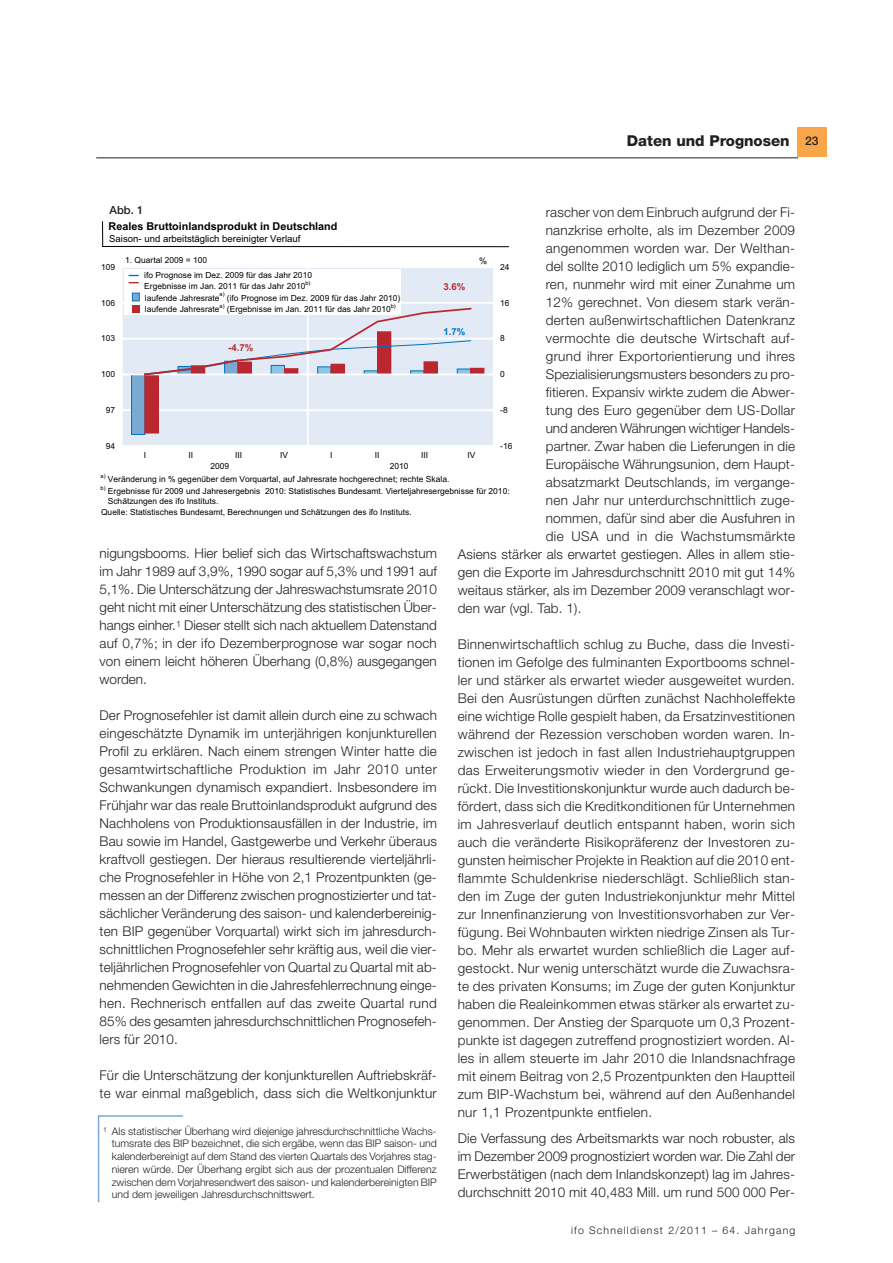
<style>
.page{position:relative;width:893px;height:1263px;background:#fff}
.page>*{position:absolute;margin:0;border:0;box-sizing:border-box;transform-origin:0 0}
.t1{font:800 15px "Helvetica Neue LT Std";color:#231f20}
.t2{font:300 13.5px/18px "Helvetica Neue LT Std";letter-spacing:.01em;color:#231f20;text-align:justify}
.t3{font:300 13.5px "Helvetica Neue LT Std";letter-spacing:.03em;color:#231f20}
.t4{font:500 12px "Helvetica Neue LT Std";color:#231f20}
.t5{font:500 11.25px "Helvetica Neue LT Std";color:#231f20}
.t6{font:700 10.8px "Arial";color:#000001}
.t7{font:300 10.5px/12.8px "Helvetica Neue LT Std";color:#231f20;text-align:justify}
.t8{font:300 10.5px "Helvetica Neue LT Std";letter-spacing:.11em;color:#231f20}
.t9{font:9.6px "Arial";color:#000001}
.t10{font:700 9.6px "Arial";color:#bb272e}
.t11{font:700 9.6px "Arial";color:#0074bc}
.t12{font:9px "Arial";color:#000001}
.t13{font:8.4px/10.4px "Arial";color:#000001}
.t14{font:5.55px "Arial";color:#000001}
</style>
<div class="page">
<hr style="left:96px;top:157px;width:702px;height:1px;background:#231f20">
<div style="left:796px;top:128px;width:30px;height:29px;background:#f9a64a"></div>
<svg style="left:123px;top:268px;width:370px;height:177px;background:#dfe3ef"></svg>
<svg style="left:143px;top:307px;width:329px;height:69px;background:#dad6e2"></svg>
<svg style="left:102px;top:222px;width:1px;height:24px"></svg>
<hr style="left:102px;top:246px;width:406px;height:1px;background:#000001">
<div style="left:125px;top:270px;width:276px;height:45px;background:#fff"></div>
<div style="left:132px;top:293px;width:7px;height:8px;background:#79aad4"></div>
<div style="left:132px;top:293px;width:8px;height:8px;border:1px solid #0074bc"></div>
<div style="left:132px;top:305px;width:8px;height:8px;background:#bb272e"></div>
<svg style="left:97px;top:1115px;width:86px;height:88px"></svg>
<p class="t1" style="left:627px;top:135px;width:164px">Daten und Prognosen</p>
<p class="t4" style="left:805px;top:136px;width:15px">23</p>
<p class="t5" style="left:110px;top:206px;width:35px">Abb. 1</p>
<p class="t2" style="left:545px;top:204px;width:251px">rascher von dem Einbruch aufgrund der Fi-</p>
<p class="t2" style="left:545px;top:222px;width:251px">nanzkrise erholte, als im Dezember 2009</p>
<p class="t2" style="left:545px;top:240px;width:251px">angenommen worden war. Der Welthan-</p>
<p class="t2" style="left:545px;top:258px;width:251px">del sollte 2010 lediglich um 5% expandie-</p>
<p class="t2" style="left:545px;top:276px;width:251px">ren, nunmehr wird mit einer Zunahme um</p>
<p class="t2" style="left:545px;top:294px;width:251px">12% gerechnet. Von diesem stark verän-</p>
<p class="t2" style="left:545px;top:312px;width:251px">derten außenwirtschaftlichen Datenkranz</p>
<p class="t3" style="left:545px;top:333px;width:251px">vermochte die deutsche Wirtschaft auf-</p>
<p class="t3" style="left:545px;top:351px;width:251px">grund ihrer Exportorientierung und ihres</p>
<p class="t2" style="left:545px;top:366px;width:251px">Spezialisierungsmusters besonders zu pro-</p>
<p class="t2" style="left:545px;top:384px;width:251px">fitieren. Expansiv wirkte zudem die Abwer-</p>
<p class="t2" style="left:545px;top:402px;width:251px">tung des Euro gegenüber dem US-Dollar</p>
<p class="t2" style="left:545px;top:420px;width:251px">und anderen Währungen wichtiger Handels-</p>
<p class="t2" style="left:545px;top:438px;width:251px">partner. Zwar haben die Lieferungen in die</p>
<p class="t2" style="left:545px;top:456px;width:251px">Europäische Währungsunion, dem Haupt-</p>
<p class="t2" style="left:545px;top:474px;width:251px">absatzmarkt Deutschlands, im vergange-</p>
<p class="t2" style="left:545px;top:492px;width:251px">nen Jahr nur unterdurchschnittlich zuge-</p>
<p class="t2" style="left:545px;top:510px;width:251px">nommen, dafür sind aber die Ausfuhren in</p>
<p class="t3" style="left:545px;top:531px;width:251px">die USA und in die Wachstumsmärkte</p>
<p class="t2" style="left:457px;top:546px;width:339px">Asiens stärker als erwartet gestiegen. Alles in allem stie-</p>
<p class="t2" style="left:457px;top:564px;width:339px">gen die Exporte im Jahresdurchschnitt 2010 mit gut 14%</p>
<p class="t2" style="left:457px;top:582px;width:339px">weitaus stärker, als im Dezember 2009 veranschlagt wor-</p>
<p class="t2" style="left:457px;top:600px;width:125px">den war (vgl. Tab. 1).</p>
<p class="t2" style="left:457px;top:636px;width:339px">Binnenwirtschaftlich schlug zu Buche, dass die Investi&shy;tionen im Gefolge des fulminanten Exportbooms schnel&shy;ler und stärker als erwartet wieder ausgeweitet wurden.<br>Bei den Ausrüstungen dürften zunächst Nachholeffekte eine wichtige Rolle gespielt haben, da Ersatzinvestitionen während der Rezession verschoben worden waren. In&shy;zwischen ist jedoch in fast allen Industriehauptgruppen das Erweiterungsmotiv wieder in den Vordergrund ge&shy;rückt. Die Investitionskonjunktur wurde auch dadurch be&shy;fördert, dass sich die Kreditkonditionen für Unternehmen im Jahresverlauf deutlich entspannt haben, worin sich auch die veränderte Risikopräferenz der Investoren zu&shy;gunsten heimischer Projekte in Reaktion auf die 2010 ent&shy;flammte Schuldenkrise niederschlägt. Schließlich stan&shy;den im Zuge der guten Industriekonjunktur mehr Mittel zur Innenfinanzierung von Investitionsvorhaben zur Ver&shy;fügung. Bei Wohnbauten wirkten niedrige Zinsen als Tur&shy;bo. Mehr als erwartet wurden schließlich die Lager auf&shy;gestockt. Nur wenig unterschätzt wurde die Zuwachsra&shy;te des privaten Konsums; im Zuge der guten Konjunktur haben die Realeinkommen etwas stärker als erwartet zu&shy;genommen. Der Anstieg der Sparquote um 0,3 Prozent&shy;punkte ist dagegen zutreffend prognostiziert worden. Al&shy;les in allem steuerte im Jahr 2010 die Inlandsnachfrage mit einem Beitrag von 2,5 Prozentpunkten den Hauptteil zum BIP-Wachstum bei, während auf den Außenhandel nur 1,1 Prozentpunkte entfielen.</p>
<p class="t2" style="left:457px;top:1131px;width:339px">Die Verfassung des Arbeitsmarkts war noch robuster, als im Dezember 2009 prognostiziert worden war. Die Zahl der Erwerbstätigen (nach dem Inlandskonzept) lag im Jahres&shy;durchschnitt 2010 mit 40,483 Mill. um rund 500 000 Per-</p>
<p class="t6" style="left:109px;top:222px;width:230px">Reales Bruttoinlandsprodukt in Deutschland</p>
<p class="t9" style="left:109px;top:235px;width:193px">Saison- und arbeitstäglich bereinigter Verlauf</p>
<p class="t13" style="left:125px;top:256px;width:83px">1. Quartal 2009 = 100</p>
<p class="t12" style="left:479px;top:258px;width:10px">%</p>
<p class="t13" style="left:500px;top:262px;width:11px">24</p>
<p class="t13" style="left:101px;top:262px;width:16px">109</p>
<p class="t13" style="left:144px;top:270px;width:169px;line-height:11.2px">ifo Prognose im Dez. 2009 für das Jahr 2010<br>Ergebnisse im Jan. 2011 für das Jahr 2010</p>
<p class="t14" style="left:305px;top:281px;width:6px">b)</p>
<p class="t10" style="left:443px;top:283px;width:23px">3.6%</p>
<p class="t11" style="left:443px;top:328px;width:23px">1.7%</p>
<p class="t13" style="left:145px;top:293px;width:76px">laufende Jahresrate</p>
<p class="t14" style="left:219px;top:292px;width:6px">a)</p>
<p class="t13" style="left:227px;top:293px;width:175px">(ifo Prognose im Dez. 2009 für das Jahr 2010)</p>
<p class="t13" style="left:145px;top:304px;width:76px">laufende Jahresrate</p>
<p class="t14" style="left:219px;top:304px;width:6px">a)</p>
<p class="t13" style="left:227px;top:304px;width:165px">(Ergebnisse im Jan. 2011 für das Jahr 2010</p>
<p class="t14" style="left:391px;top:304px;width:6px">b)</p>
<p class="t13" style="left:500px;top:298px;width:11px">16</p>
<p class="t13" style="left:101px;top:298px;width:16px">106</p>
<p class="t13" style="left:500px;top:334px;width:6px">8</p>
<p class="t13" style="left:101px;top:334px;width:16px">103</p>
<p class="t10" style="left:228px;top:344px;width:26px">-4.7%</p>
<p class="t13" style="left:500px;top:370px;width:6px">0</p>
<p class="t13" style="left:101px;top:370px;width:16px">100</p>
<p class="t13" style="left:500px;top:406px;width:9px">-8</p>
<p class="t13" style="left:106px;top:406px;width:11px">97</p>
<p class="t13" style="left:106px;top:442px;width:11px">94</p>
<p class="t13" style="left:500px;top:442px;width:14px">-16</p>
<p class="t13" style="left:144px;top:450px;width:4px">I</p>
<p class="t13" style="left:189px;top:450px;width:6px">II</p>
<p class="t13" style="left:235px;top:450px;width:9px">III</p>
<p class="t13" style="left:280px;top:450px;width:9px">IV</p>
<p class="t13" style="left:330px;top:450px;width:4px">I</p>
<p class="t13" style="left:374px;top:450px;width:6px">II</p>
<p class="t13" style="left:421px;top:450px;width:9px">III</p>
<p class="t13" style="left:467px;top:450px;width:9px">IV</p>
<p class="t13" style="left:210px;top:462px;width:20px">2009</p>
<p class="t13" style="left:390px;top:462px;width:20px">2010</p>
<p class="t14" style="left:101px;top:474px;width:6px">a)</p>
<p class="t13" style="left:108px;top:474px;width:343px">Veränderung in % gegenüber dem Vorquartal, auf Jahresrate hochgerechnet; rechte Skala.</p>
<p class="t14" style="left:101px;top:486px;width:6px">b)</p>
<p class="t13" style="left:108px;top:486px;width:403px">Ergebnisse für 2009 und Jahresergebnis 2010: Statistisches Bundesamt. Vierteljahresergebnisse für 2010:<br>Schätzungen des ifo Instituts.</p>
<p class="t13" style="left:101px;top:508px;width:312px">Quelle: Statistisches Bundesamt, Berechnungen und Schätzungen des ifo Instituts.</p>
<p class="t2" style="left:100px;top:545px;width:339px">nigungsbooms. Hier belief sich das Wirtschaftswachstum im Jahr 1989 auf 3,9%, 1990 sogar auf 5,3% und 1991 auf 5,1%. Die Unterschätzung der Jahreswachstumsrate 2010 geht nicht mit einer Unterschätzung des statistischen Über&shy;hangs einher.<sup>1</sup> Dieser stellt sich nach aktuellem Datenstand auf 0,7%; in der ifo Dezemberprognose war sogar noch von einem leicht höheren Überhang (0,8%) ausgegangen worden.</p>
<p class="t2" style="left:100px;top:707px;width:339px">Der Prognosefehler ist damit allein durch eine zu schwach eingeschätzte Dynamik im unterjährigen konjunkturellen Profil zu erklären. Nach einem strengen Winter hatte die gesamtwirtschaftliche Produktion im Jahr 2010 unter Schwankungen dynamisch expandiert. Insbesondere im Frühjahr war das reale Bruttoinlandsprodukt aufgrund des Nachholens von Produktionsausfällen in der Industrie, im Bau sowie im Handel, Gastgewerbe und Verkehr überaus kraftvoll gestiegen. Der hieraus resultierende vierteljährli&shy;che Prognosefehler in Höhe von 2,1 Prozentpunkten (ge&shy;messen an der Differenz zwischen prognostizierter und tat&shy;sächlicher Veränderung des saison- und kalenderbereinig&shy;ten BIP gegenüber Vorquartal) wirkt sich im jahresdurch&shy;schnittlichen Prognosefehler sehr kräftig aus, weil die vier&shy;teljährlichen Prognosefehler von Quartal zu Quartal mit ab&shy;nehmenden Gewichten in die Jahresfehlerrechnung einge&shy;hen. Rechnerisch entfallen auf das zweite Quartal rund 85% des gesamten jahresdurchschnittlichen Prognosefeh&shy;lers für 2010.</p>
<p class="t2" style="left:100px;top:1067px;width:339px">Für die Unterschätzung der konjunkturellen Auftriebskräf&shy;te war einmal maßgeblich, dass sich die Weltkonjunktur</p>
<p class="t7" style="left:112px;top:1126px;width:326px;text-indent:-9px"><sup>1</sup> Als statistischer Überhang wird diejenige jahresdurchschnittliche Wachs&shy;tumsrate des BIP bezeichnet, die sich ergäbe, wenn das BIP saison- und kalenderbereinigt auf dem Stand des vierten Quartals des Vorjahres stag&shy;nieren würde. Der Überhang ergibt sich aus der prozentualen Differenz zwischen dem Vorjahresendwert des saison- und kalenderbereinigten BIP und dem jeweiligen Jahresdurchschnittswert.</p>
<p class="t8" style="left:571px;top:1227px;width:226px">ifo Schnelldienst 2/2011 – 64. Jahrgang</p>
</div>
